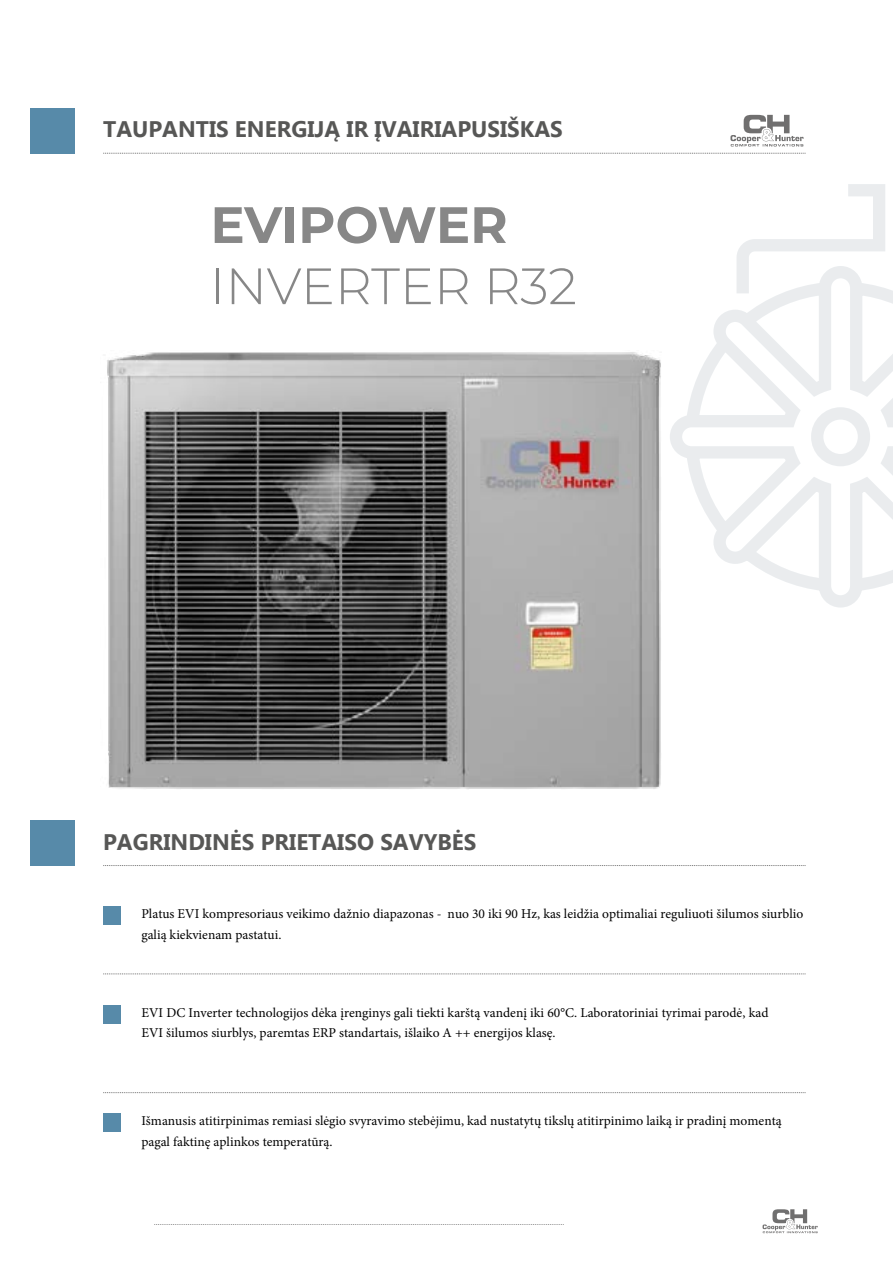
<style>
.page{position:relative;width:893px;height:1263px;background:#fff}
.page>*{position:absolute;margin:0;border:0;box-sizing:border-box;transform-origin:0 0}
.t1{font:300 51px "Montserrat";letter-spacing:-.005em;color:#878787}
.t2{font:700 51px "Montserrat";letter-spacing:-.01em;color:#878787}
.t3{font:700 22.5px "Segoe UI";color:#575756}
.t4{font:13.5px/21px "Minion Pro";color:#000}
</style>
<div class="page">
<svg style="left:154px;top:1224px;width:410px;height:1px"></svg>
<svg style="left:763px;top:1209px;width:55px;height:24px"></svg>
<img style="left:107px;top:352px;width:554px;height:437px">
<svg style="left:730px;top:115px;width:74px;height:31px"></svg>
<svg style="left:103px;top:153px;width:703px;height:1px"></svg>
<div style="left:30px;top:108px;width:45px;height:45px;background:#578aa9"></div>
<svg style="left:670px;top:184px;width:223px;height:424px"></svg>
<svg style="left:103px;top:865px;width:703px;height:1px"></svg>
<svg style="left:103px;top:974px;width:703px;height:1px"></svg>
<svg style="left:103px;top:1092px;width:703px;height:1px"></svg>
<div style="left:30px;top:820px;width:45px;height:45px;background:#578aa9"></div>
<div style="left:103px;top:907px;width:18px;height:18px;background:#578aa9"></div>
<div style="left:103px;top:1005px;width:18px;height:19px;background:#578aa9"></div>
<div style="left:103px;top:1114px;width:18px;height:18px;background:#578aa9"></div>
<h2 class="t3" style="left:103px;top:113px;width:461px">TAUPANTIS ENERGIJĄ IR ĮVAIRIAPUSIŠKAS</h2>
<h1 class="t2" style="left:210px;top:188px;width:299px">EVIPOWER</h1>
<h1 class="t1" style="left:210px;top:251px;width:368px">INVERTER R32</h1>
<h2 class="t3" style="left:103px;top:825px;width:375px">PAGRINDINĖS PRIETAISO SAVYBĖS</h2>
<p class="t4" style="left:141px;top:903px;width:663px">Platus EVI kompresoriaus veikimo dažnio diapazonas - nuo 30 iki 90 Hz, kas leidžia optimaliai reguliuoti šilumos siurblio galią kiekvienam pastatui.</p>
<p class="t4" style="left:141px;top:1002px;width:629px;line-height:20.5px">EVI DC Inverter technologijos dėka įrenginys gali tiekti karštą vandenį iki 60°C. Laboratoriniai tyrimai parodė, kad<br>EVI šilumos siurblys, paremtas ERP standartais, išlaiko A ++ energijos klasę.</p>
<p class="t4" style="left:141px;top:1110px;width:642px">Išmanusis atitirpinimas remiasi slėgio svyravimo stebėjimu, kad nustatytų tikslų atitirpinimo laiką ir pradinį momentą pagal faktinę aplinkos temperatūrą.</p>
</div>
